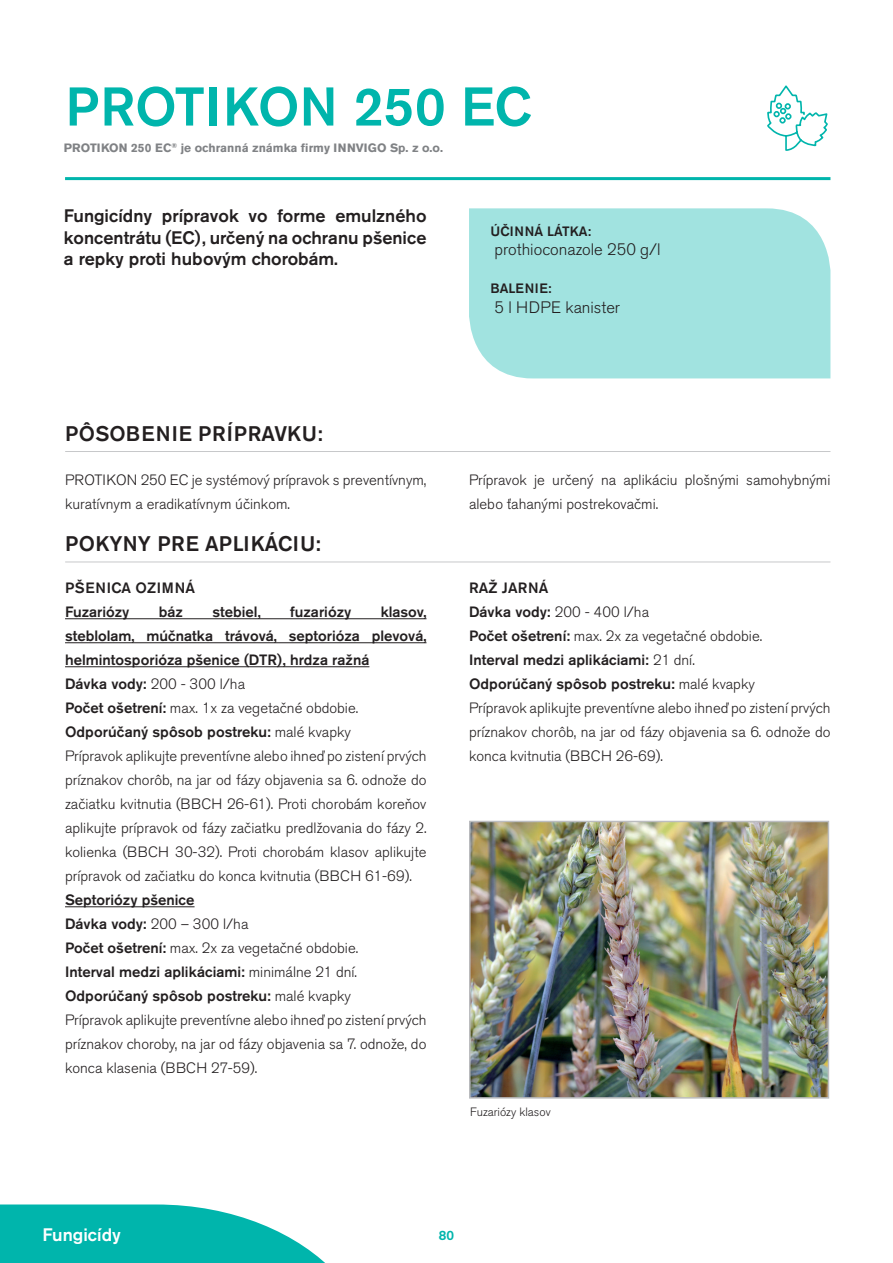
<style>
.page{position:relative;width:893px;height:1263px;background:#fff}
.page>*{position:absolute;margin:0;border:0;box-sizing:border-box;transform-origin:0 0}
.fungicid_nadpis_bp_2{font:500 54px "Akzidenz Grotesk Pro";color:#00b5ac}
.podnadpis_bp_2018{font:500 21px "Akzidenz Grotesk Pro";letter-spacing:.03em;color:#231f20}
.podnadpis_bp_2018-2{font:500 21px "Akzidenz Grotesk Pro";letter-spacing:.01em;color:#231f20}
.predslov_bp_2018{font:500 18px/21.6px "Akzidenz Grotesk Pro";color:#231f20;text-align:justify}
.t1{font:500 18px "Akzidenz Grotesk Pro";color:#fff}
.ucinna_latka_2018{font:300 16.5px "Akzidenz Grotesk Pro";color:#231f20}
.text_2021_bold_pred{font:300 14.85px/24px "Akzidenz Grotesk Pro";color:#231f20;text-align:justify}
.text_2021_bold_pred-2{font:500 14.85px "Akzidenz Grotesk Pro";color:#231f20}
.text_bp2018{font:300 14.85px/24px "Akzidenz Grotesk Pro";color:#231f20}
.text_bp2018-2{font:500 14.85px/24px "Akzidenz Grotesk Pro";color:#231f20;text-align:justify}
.text_bp2018-3{font:500 14.85px "Akzidenz Grotesk Pro";letter-spacing:.05em;color:#231f20}
.ucinna_latka_nadpis{font:500 13.5px "Akzidenz Grotesk Pro";letter-spacing:.01em;color:#231f20}
.ucinna_latka_nadpis-2{font:500 13.5px "Akzidenz Grotesk Pro";letter-spacing:.03em;color:#231f20}
.t2{font:500 13.5px "Akzidenz Grotesk Pro";color:#00b5ac}
.at_2018{font:700 12px "Akzidenz Grotesk Pro";color:#808285}
.obrazky_popis{font:300 12px "Akzidenz Grotesk Pro";color:#231f20}
.s1{font-weight:500}
.s2{font-weight:300}
</style>
<div class="page">
<svg style="left:0;top:1204px;width:325px;height:59px"></svg>
<hr style="left:65px;top:451px;width:765px;height:1px;background:#c7c8ca">
<hr style="left:65px;top:562px;width:765px;height:1px;background:#c7c8ca">
<hr style="left:65px;top:618px;width:361px;height:1px;background:#231f20">
<hr style="left:65px;top:642px;width:361px;height:1px;background:#231f20">
<hr style="left:65px;top:666px;width:304px;height:1px;background:#231f20">
<hr style="left:65px;top:906px;width:130px;height:1px;background:#231f20">
<div style="left:469px;top:208px;width:361px;height:170px;background:#a1e3e0"></div>
<hr style="left:65px;top:177px;width:765px;height:3px;background:#00b5ac">
<svg style="left:767px;top:85px;width:61px;height:66px"></svg>
<img style="left:472px;top:824px;width:354px;height:272px">
<div style="left:469px;top:821px;width:360px;height:278px;border:2px solid #bcbdc0"></div>
<p class="fungicid_nadpis_bp_2" style="left:65px;top:72px;width:468px">PROTIKON 250 EC</p>
<p class="at_2018" style="left:64px;top:140px;width:381px">PROTIKON 250 EC<sup>®</sup> je ochranná známka firmy INNVIGO Sp. z o.o.</p>
<p class="predslov_bp_2018" style="left:64px;top:205px;width:364px">Fungicídny prípravok vo forme emulzného koncentrátu (EC), určený na ochranu pšenice a repky proti hubovým chorobám.</p>
<p class="ucinna_latka_nadpis" style="left:490px;top:222px;width:102px">ÚČINNÁ LÁTKA:</p>
<p class="ucinna_latka_2018" style="left:495px;top:239px;width:167px">prothioconazole 250 g/l</p>
<p class="ucinna_latka_nadpis-2" style="left:490px;top:279px;width:63px">BALENIE:</p>
<p class="ucinna_latka_2018" style="left:495px;top:296px;width:127px">5 l HDPE kanister</p>
<p class="podnadpis_bp_2018" style="left:65px;top:420px;width:259px">PÔSOBENIE PRÍPRAVKU:</p>
<p class="text_bp2018" style="left:65px;top:468px;width:363px">PROTIKON 250 EC je systémový prípravok s preventívnym, kuratívnym a eradikatívnym účinkom.</p>
<p class="text_bp2018" style="left:469px;top:468px;width:363px">Prípravok je určený na aplikáciu plošnými samohybnými alebo ťahanými postrekovačmi.</p>
<p class="podnadpis_bp_2018-2" style="left:65px;top:530px;width:257px">POKYNY PRE APLIKÁCIU:</p>
<p class="text_bp2018-3" style="left:65px;top:578px;width:131px">PŠENICA OZIMNÁ</p>
<p class="text_bp2018-2" style="left:65px;top:600px;width:66px">Fuzariózy</p>
<p class="text_bp2018-2" style="left:159px;top:600px;width:26px">báz</p>
<p class="text_bp2018-2" style="left:213px;top:600px;width:50px">stebiel,</p>
<p class="text_bp2018-2" style="left:290px;top:600px;width:62px">fuzariózy</p>
<p class="text_2021_bold_pred-2" style="left:469px;top:578px;width:81px">RAŽ JARNÁ</p>
<p class="text_2021_bold_pred" style="left:469px;top:600px;width:182px"><span class="s1">Dávka vody:</span> 200 - 400 l/ha</p>
<p class="text_2021_bold_pred" style="left:469px;top:624px;width:295px"><span class="s1">Počet ošetrení:</span> max. 2x za vegetačné obdobie.</p>
<p class="text_2021_bold_pred-2" style="left:469px;top:650px;width:227px">Interval medzi aplikáciami: <span class="s2">21 dní.</span></p>
<p class="text_2021_bold_pred-2" style="left:469px;top:674px;width:287px">Odporúčaný spôsob postreku: <span class="s2">malé kvapky</span></p>
<p class="text_2021_bold_pred" style="left:469px;top:696px;width:363px">Prípravok aplikujte preventívne alebo ihneď po zistení prvých príznakov chorôb, na jar od fázy objavenia sa 6. odnože do konca kvitnutia (BBCH 26-69).</p>
<p class="text_bp2018-2" style="left:65px;top:600px;width:363px;text-indent:316px">klasov, steblolam, múčnatka trávová, septorióza plevová, helmintosporióza pšenice (DTR), hrdza ražná</p>
<p class="text_2021_bold_pred" style="left:65px;top:672px;width:182px"><span class="s1">Dávka vody:</span> 200 - 300 l/ha</p>
<p class="text_2021_bold_pred" style="left:65px;top:696px;width:295px"><span class="s1">Počet ošetrení:</span> max. 1x za vegetačné obdobie.</p>
<p class="text_2021_bold_pred-2" style="left:65px;top:722px;width:287px">Odporúčaný spôsob postreku: <span class="s2">malé kvapky</span></p>
<p class="text_2021_bold_pred" style="left:65px;top:744px;width:363px">Prípravok aplikujte preventívne alebo ihneď po zistení prvých príznakov chorôb, na jar od fázy objavenia sa 6. odnože do začiatku kvitnutia (BBCH 26-61). Proti chorobám koreňov aplikujte prípravok od fázy začiatku predlžovania do fázy 2. kolienka (BBCH 30-32). Proti chorobám klasov aplikujte prípravok od začiatku do konca kvitnutia (BBCH 61-69).</p>
<p class="text_2021_bold_pred-2" style="left:65px;top:890px;width:131px">Septoriózy pšenice</p>
<p class="text_2021_bold_pred" style="left:65px;top:912px;width:185px"><span class="s1">Dávka vody:</span> 200 – 300 l/ha</p>
<p class="text_2021_bold_pred" style="left:65px;top:936px;width:295px"><span class="s1">Počet ošetrení:</span> max. 2x za vegetačné obdobie.</p>
<p class="text_2021_bold_pred-2" style="left:65px;top:962px;width:294px">Interval medzi aplikáciami: <span class="s2">minimálne 21 dní.</span></p>
<p class="text_2021_bold_pred-2" style="left:65px;top:986px;width:287px">Odporúčaný spôsob postreku: <span class="s2">malé kvapky</span></p>
<p class="text_2021_bold_pred" style="left:65px;top:1008px;width:363px">Prípravok aplikujte preventívne alebo ihneď po zistení prvých príznakov choroby, na jar od fázy objavenia sa 7. odnože, do konca klasenia (BBCH 27-59).</p>
<p class="obrazky_popis" style="left:470px;top:1104px;width:82px">Fuzariózy klasov</p>
<p class="t1" style="left:43px;top:1222px;width:80px">Fungicídy</p>
<p class="t2" style="left:439px;top:1226px;width:17px">80</p>
</div>
